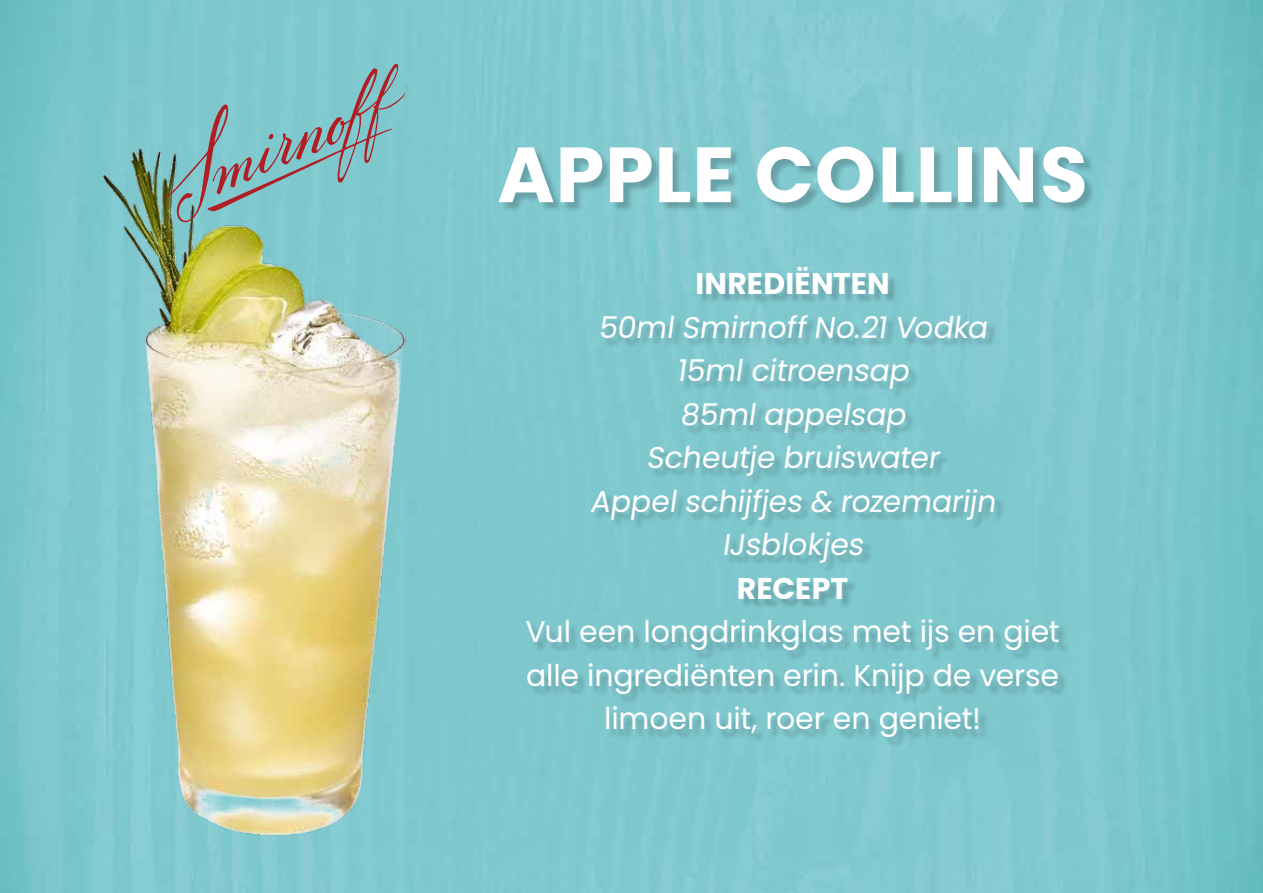
<style>
.page{position:relative;width:1263px;height:893px;background:#fff}
.page>*{position:absolute;margin:0;border:0;box-sizing:border-box;transform-origin:0 0}
.t1{font:700 78px "Poppins";letter-spacing:.01em;color:#fff}
.t2{font:30px/43.5px "Poppins";letter-spacing:-.005em;color:#fff;text-align:center}
.t3{font:700 30px "Poppins";letter-spacing:.005em;color:#fff}
</style>
<div class="page">
<img style="left:670px;top:0;width:593px;height:893px">
<img style="left:0;top:0;width:670px;height:893px">
<div style="left:528px;top:268px;width:542px;height:480px;background:#000;opacity:.2"></div>
<div style="left:501px;top:148px;width:594px;height:65px;background:#000;opacity:.2"></div>
<svg style="left:164px;top:64px;width:242px;height:160px;background:#83b6bb"></svg>
<h1 class="t1" style="left:497px;top:130px;width:592px">APPLE COLLINS</h1>
<p class="t3" style="left:695px;top:266px;width:196px">INREDIËNTEN</p>
<p class="t2" style="left:590px;top:306px;width:414px">50mlSmirnoffNo.21Vodka<br>15mlcitroensap<br>85mlappelsap<br>Scheutje bruiswater<br>Appelschijfjes &amp; rozemarijn<br>IJsblokjes</p>
<p class="t3" style="left:737px;top:571px;width:113px">RECEPT</p>
<p class="t2" style="left:525px;top:610px;width:536px">Vul een longdrinkglas met ijs en giet alle ingrediënten erin. Knijp de verse limoen uit, roer en geniet!</p>
</div>
